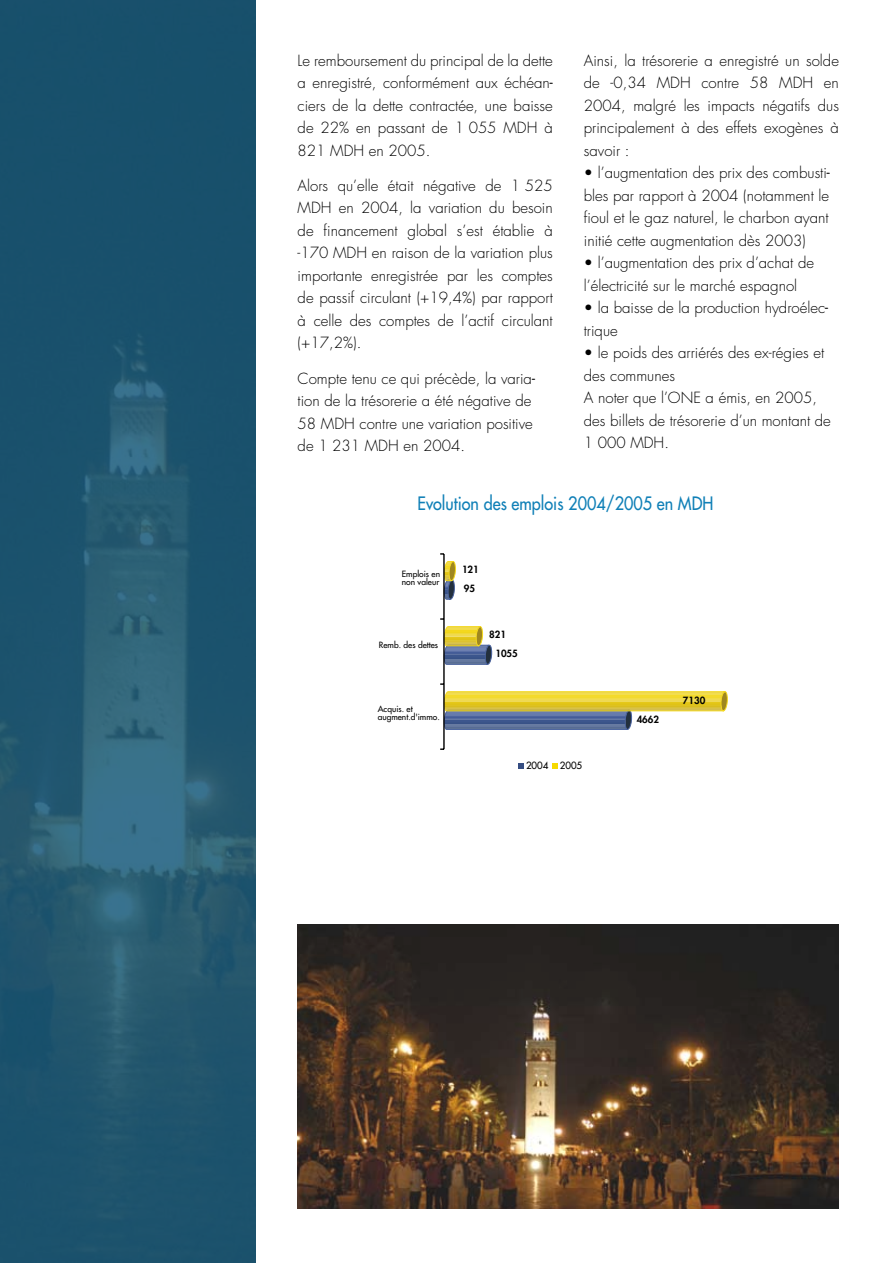
<style>
.page{position:relative;width:893px;height:1263px;background:#fff}
.page>*{position:absolute;margin:0;border:0;box-sizing:border-box;transform-origin:0 0}
.t1{font:18px "Futura";color:#1080b7;scale:.9 1}
.t2{font:300 15px/22.5px "Futura";color:#000;text-align:justify}
.t3{font:800 9.75px "Futura";color:#000}
.t4{font:9.75px "Futura";color:#000}
.t5{font:8.4px/8.4px "Futura";color:#000}
</style>
<div class="page">
<img style="left:298px;top:924px;width:541px;height:285px">
<svg style="left:445px;top:691px;width:283px;height:39px"></svg>
<svg style="left:445px;top:626px;width:47px;height:39px;background:#9f9f79"></svg>
<svg style="left:445px;top:561px;width:11px;height:39px"></svg>
<hr style="left:443px;top:554px;width:2px;height:195px;background:#000">
<svg style="left:518px;top:763px;width:6px;height:6px"></svg>
<svg style="left:552px;top:763px;width:6px;height:6px"></svg>
<img style="left:0;top:0;width:255px;height:1263px">
<p class="t2" style="left:298px;top:49px;width:257px">Le remboursement du principal de la dette a enregistré, conformément aux échéanc ciers de la dette contractée, une baisse de 22% en passant de 1 055 MDH à 821 MDH en 2005.</p>
<p class="t2" style="left:298px;top:174px;width:257px">Alors qu’elle était négative de 1 525<br>MDH en 2004, la variation du besoin de financement global s’est établie à -170 MDH en raison de la variation plus importante enregistrée par les comptes de passif circulant (+19,4%) par rapport à celle des comptes de l’actif circulant (+17,2%).</p>
<p class="t2" style="left:298px;top:367px;width:239px;text-align:left">Compte tenu ce qui précède, la variat tion de la trésorerie a été négative de<br>58 MDH contre une variation positive de 1 231 MDH en 2004.</p>
<p class="t2" style="left:584px;top:49px;width:257px">Ainsi, la trésorerie a enregistré un solde de -0,34 MDH contre 58 MDH en 2004, malgré les impacts négatifs dus principalement à des effets exogènes à savoir :</p>
<p class="t2" style="left:584px;top:162px;width:247px">• l’augmentation des prix des combustib bles par rapport à 2004 (notamment le fioul et le gaz naturel, le charbon ayant initié cette augmentation dès 2003)</p>
<p class="t2" style="left:584px;top:252px;width:232px">• l’augmentation des prix d’achat de l’électricité sur le marché espagnol</p>
<p class="t2" style="left:584px;top:297px;width:246px">• la baisse de la production hydroélect trique</p>
<p class="t2" style="left:584px;top:342px;width:249px;text-align:left">• le poids des arriérés des ex-régies et des communes<br>A noter que l’ONE a émis, en 2005, des billets de trésorerie d’un montant de<br>1 000 MDH.</p>
<p class="t1" style="left:418px;top:491px;width:330px">Evolution des emplois 2004/2005 en MDH</p>
<p class="t5" style="left:402px;top:569px;width:40px">Emplois en non valeur</p>
<p class="t5" style="left:379px;top:641px;width:61px">Remb. des dettes</p>
<p class="t5" style="left:378px;top:704px;width:64px">Acquis. et augment.d'immo.</p>
<p class="t3" style="left:462px;top:563px;width:18px">121</p>
<p class="t3" style="left:464px;top:582px;width:13px">95</p>
<p class="t3" style="left:489px;top:628px;width:18px">821</p>
<p class="t3" style="left:495px;top:647px;width:24px">1055</p>
<p class="t4" style="left:526px;top:759px;width:58px">2004 2005</p>
<p class="t3" style="left:637px;top:713px;width:24px">4662</p>
<p class="t3" style="left:683px;top:694px;width:24px">7130</p>
</div>
